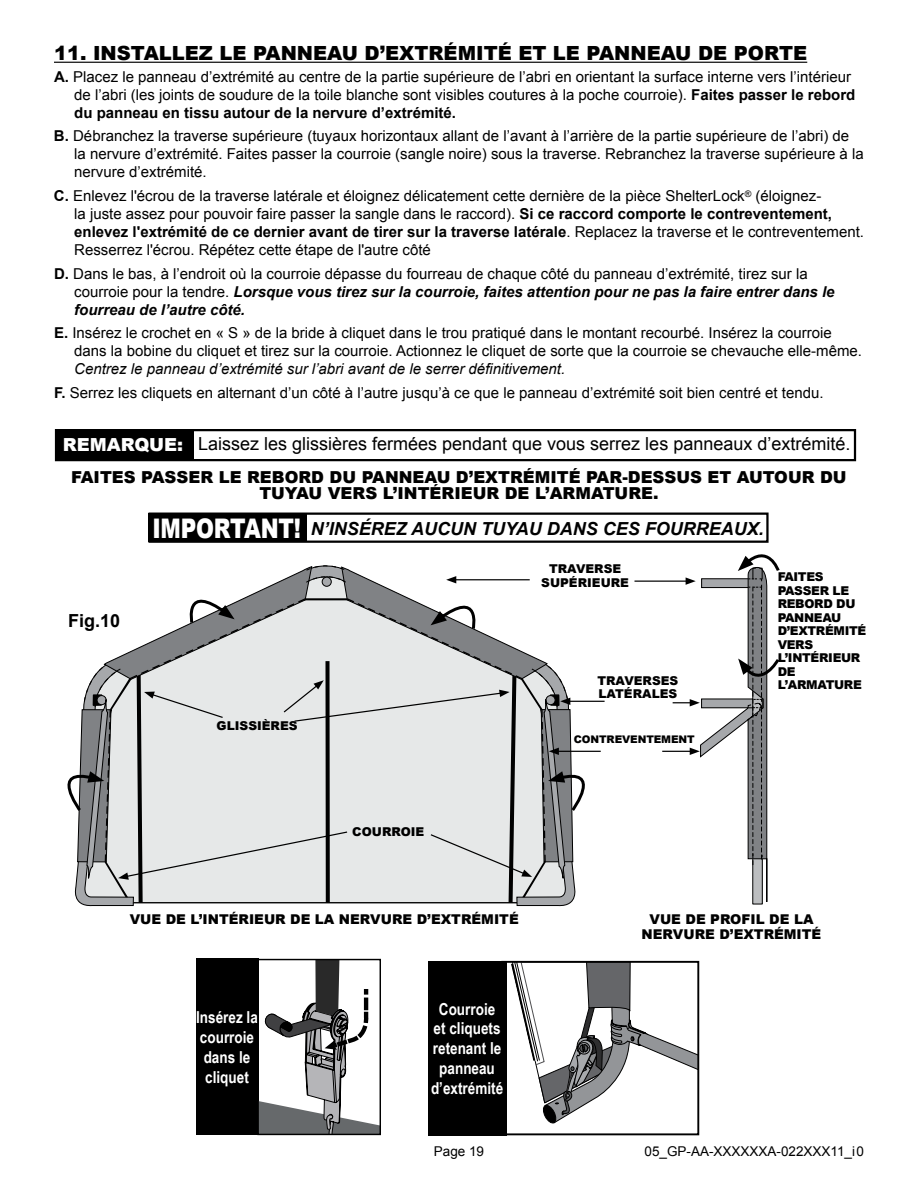
<style>
.page{position:relative;width:918px;height:1188px;background:#fff}
.page>*{position:absolute;margin:0;border:0;box-sizing:border-box;transform-origin:0 0}
.t1{font:900 19.5px "Arial";color:#000}
.t2{font:18px "Arial";color:#000}
.t3{font:italic 700 18px "Arial";color:#000}
.t4{font:700 18px "Arial";color:#000}
.t5{font:900 16.5px/16.5px "Arial";color:#000;text-align:center}
.t6{font:700 16.5px/19.8px "Arial Narrow";color:#fff;text-align:center}
.t7{font:15px/18px "Arial";color:#000}
.t8{font:900 13.5px/14.9px "Arial";color:#000;text-align:center}
.t9{font:13.5px "Arial";color:#000}
.t10{font:900 12.15px/13.5px "Arial";letter-spacing:-.025em;color:#000}
.t11{font:900 12.15px/13.5px "Arial";color:#000}
.t12{font:900 10.5px "Arial";letter-spacing:-.01em;color:#000}
.s1{font-weight:700}
.s2{font-weight:700;font-style:italic}
.s3{font-style:italic}
.s4{font-weight:900;color:#fff}
.s5{font-weight:900;font-style:normal;font-size:27px;color:#fff}
</style>
<div class="page">
<svg style="left:512px;top:961px;width:187px;height:163px"></svg>
<div style="left:196px;top:959px;width:62px;height:176px;background:#000"></div>
<div style="left:428px;top:961px;width:79px;height:174px;background:#000"></div>
<div style="left:257px;top:959px;width:124px;height:176px;border:1px solid #000"></div>
<svg style="left:258px;top:960px;width:122px;height:175px"></svg>
<hr style="left:54px;top:62px;width:753px;height:1px;background:#000">
<svg style="left:75px;top:897px;width:500px;height:10px"></svg>
<hr style="left:634px;top:581px;width:54px;height:1px;background:#000">
<hr style="left:662px;top:751px;width:30px;height:1px;background:#000">
<svg style="left:673px;top:554px;width:107px;height:349px"></svg>
<div style="left:148px;top:513px;width:621px;height:30px;border:2px solid #000"></div>
<div style="left:149px;top:513px;width:158px;height:29px;background:#000"></div>
<div style="left:55px;top:429px;width:801px;height:32px;border:2px solid #000"></div>
<div style="left:56px;top:431px;width:138px;height:28px;background:#000"></div>
<svg style="left:67px;top:565px;width:538px;height:332px"></svg>
<h1 class="t1" style="left:54px;top:39px;width:755px">11. INSTALLEZ LE PANNEAU D’EXTRÉMITÉ ET LE PANNEAU DE PORTE</h1>
<p class="t7" style="left:74px;top:68px;width:783px;text-indent:-20px"><span class="s1">A.</span> Placez le panneau d’extrémité au centre de la partie supérieure de l’abri en orientant la surface interne vers l’intérieur de l’abri (les joints de soudure de la toile blanche sont visibles coutures à la poche courroie). <span class="s1">Faites passer le rebord du panneau en tissu autour de la nervure d’extrémité.</span></p>
<p class="t7" style="left:74px;top:127px;width:791px;text-indent:-20px"><span class="s1">B.</span> Débranchez la traverse supérieure (tuyaux horizontaux allant de l’avant à l’arrière de la partie supérieure de l’abri) de la nervure d’extrémité. Faites passer la courroie (sangle noire) sous la traverse. Rebranchez la traverse supérieure à la nervure d’extrémité.</p>
<p class="t7" style="left:74px;top:187px;width:791px;text-indent:-20px"><span class="s1">C.</span> Enlevez l'écrou de la traverse latérale et éloignez délicatement cette dernière de la pièce ShelterLock<sup>®</sup> (éloignez-<br>la juste assez pour pouvoir faire passer la sangle dans le raccord). <span class="s1">Si ce raccord comporte le contreventement, enlevez l'extrémité de ce dernier avant de tirer sur la traverse latérale</span>. Replacez la traverse et le contreventement.<br>Resserrez l'écrou. Répétez cette étape de l'autre côté</p>
<p class="t7" style="left:74px;top:265px;width:762px;text-indent:-20px"><span class="s1">D.</span> Dans le bas, à l’endroit où la courroie dépasse du fourreau de chaque côté du panneau d’extrémité, tirez sur la courroie pour la tendre. <span class="s2">Lorsque vous tirez sur la courroie, faites attention pour ne pas la faire entrer dans le fourreau de l’autre côté.</span></p>
<p class="t7" style="left:74px;top:324px;width:789px;text-indent:-20px"><span class="s1">E.</span> Insérez le crochet en « S » de la bride à cliquet dans le trou pratiqué dans le montant recourbé. Insérez la courroie dans la bobine du cliquet et tirez sur la courroie. Actionnez le cliquet de sorte que la courroie se chevauche elle-même.</p>
<p class="t7" style="left:54px;top:358px;width:771px;line-height:23.7px;text-indent:20px"><span class="s3">Centrez le panneau d’extrémité sur l’abri avant de le serrer définitivement.<br></span><span class="s1">F.</span> Serrez les cliquets en alternant d’un côté à l’autre jusqu’à ce que le panneau d’extrémité soit bien centré et tendu.</p>
<p class="t2" style="left:63px;top:432px;width:789px"><span class="s4">REMARQUE:</span> Laissez les glissières fermées pendant que vous serrez les panneaux d’extrémité.</p>
<p class="t5" style="left:71px;top:468px;width:777px">FAITES PASSER LE REBORD DU PANNEAU D’EXTRÉMITÉ PAR-DESSUS ET AUTOUR DU<br>TUYAU VERS L’INTÉRIEUR DE L’ARMATURE.</p>
<p class="t4" style="left:68px;top:608px;width:54px">Fig.10</p>
<p class="t3" style="left:152px;top:517px;width:613px"><span class="s5">IMPORTANT!</span> N’INSÉREZ AUCUN TUYAU DANS CES FOURREAUX.</p>
<p class="t11" style="left:217px;top:718px;width:82px">GLISSIÈRES</p>
<p class="t11" style="left:541px;top:562px;width:89px;text-align:center">TRAVERSE<br>SUPÉRIEURE</p>
<p class="t10" style="left:778px;top:570px;width:90px">FAITES<br>PASSER LE<br>REBORD DU<br>PANNEAU<br>D’EXTRÉMITÉ<br>VERS<br>L’INTÉRIEUR<br>DE<br>L’ARMATURE</p>
<p class="t11" style="left:597px;top:673px;width:83px">TRAVERSES<br>LATÉRALES</p>
<p class="t12" style="left:574px;top:732px;width:123px">CONTREVENTEMENT</p>
<p class="t11" style="left:352px;top:825px;width:74px">COURROIE</p>
<p class="t8" style="left:130px;top:912px;width:391px">VUE DE L’INTÉRIEUR DE LA NERVURE D’EXTRÉMITÉ</p>
<p class="t8" style="left:642px;top:912px;width:181px">VUE DE PROFIL DE LA<br>NERVURE D’EXTRÉMITÉ</p>
<p class="t6" style="left:196px;top:1007px;width:63px">Insérez la courroie dans le cliquet</p>
<p class="t6" style="left:431px;top:998px;width:74px">Courroie et cliquets retenant le panneau d’extrémité</p>
<p class="t9" style="left:434px;top:1142px;width:52px">Page 19</p>
<p class="t9" style="left:645px;top:1142px;width:221px">05_GP-AA-XXXXXXA-022XXX11_i0</p>
</div>
